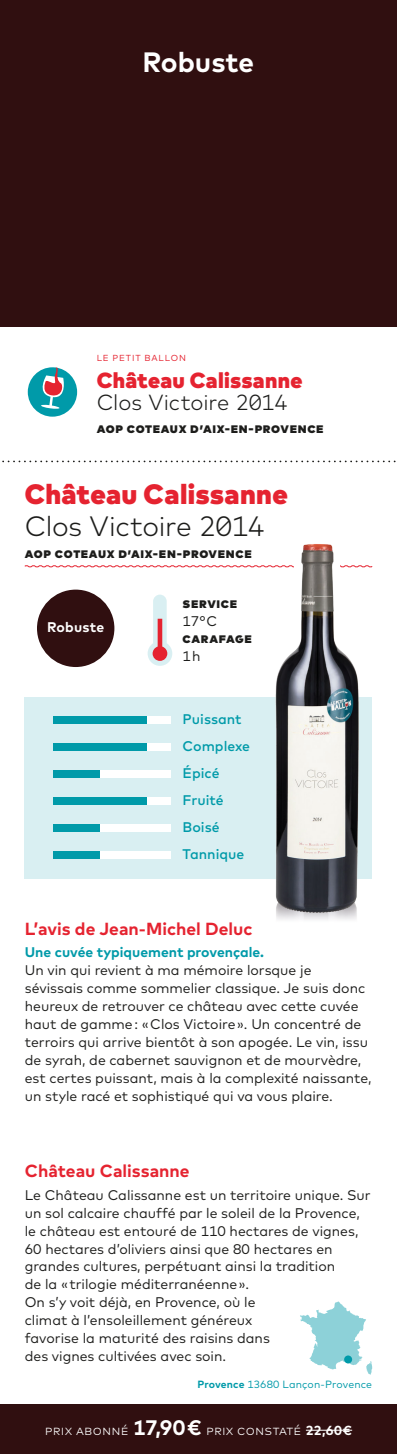
<style>
.page{position:relative;width:397px;height:1454px;background:#fff}
.page>*{position:absolute;margin:0;border:0;box-sizing:border-box;transform-origin:0 0}
.t1{font:900 28px "Mark Pro";letter-spacing:.01em;color:#e52330}
.t2{font:300 28px "Mark Pro";letter-spacing:-.015em;color:#1d1d1b}
.t3{font:700 28px "Mark Pro";color:#fff}
.t4{font:900 21.88px "Mark Pro";letter-spacing:.01em;color:#e52330}
.t5{font:300 21.88px "Mark Pro";letter-spacing:-.005em;color:#1d1d1b}
.t6{font:700 17.5px "Mark Pro";color:#e52330}
.t7{font:14px/17.8px "Mark Pro";color:#1d1d1b}
.t8{font:900 14px "Mark Pro";letter-spacing:.045em;color:#1d1d1b}
.t9{font:500 14px/26.9px "Mark Pro";color:#009aa9}
.t10{font:300 14px "Mark Pro";letter-spacing:.015em;color:#fff}
.t11{font:700 14px "Mark Pro";color:#009aa9}
.t12{font:700 14px "Mark Pro";letter-spacing:.015em;color:#fff}
.t13{font:10.5px "Mark Pro";letter-spacing:.015em;color:#009aa9}
.t14{font:8.75px "Mark Pro";letter-spacing:.105em;color:#e52330}
.s1{font-weight:700}
.s2{font-weight:700;font-size:21px}
.s3{font-weight:700;font-size:13.12px}
</style>
<div class="page">
<div style="left:25px;top:697px;width:347px;height:182px;background:#d9eff2"></div>
<svg style="left:148px;top:594px;width:24px;height:72px"></svg>
<svg style="left:28px;top:367px;width:49px;height:50px"></svg>
<svg style="left:24px;top:565px;width:233px;height:3px"></svg>
<div style="left:0;top:0;width:397px;height:327px;background:#300f10"></div>
<div style="left:0;top:1404px;width:397px;height:49px;background:#300f10"></div>
<div style="left:37px;top:589px;width:77px;height:78px;background:#300f10;border-radius:50%"></div>
<div style="left:53px;top:716px;width:23px;height:8px;background:#009aa9"></div>
<div style="left:76px;top:716px;width:24px;height:8px;background:#009aa9"></div>
<div style="left:100px;top:716px;width:24px;height:8px;background:#009aa9"></div>
<div style="left:124px;top:716px;width:23px;height:8px;background:#009aa9"></div>
<div style="left:147px;top:716px;width:24px;height:8px;background:#fff"></div>
<div style="left:53px;top:743px;width:23px;height:8px;background:#009aa9"></div>
<div style="left:76px;top:743px;width:24px;height:8px;background:#009aa9"></div>
<div style="left:100px;top:743px;width:24px;height:8px;background:#009aa9"></div>
<div style="left:124px;top:743px;width:23px;height:8px;background:#009aa9"></div>
<div style="left:147px;top:743px;width:24px;height:8px;background:#fff"></div>
<div style="left:53px;top:770px;width:23px;height:8px;background:#009aa9"></div>
<div style="left:76px;top:770px;width:24px;height:8px;background:#009aa9"></div>
<div style="left:100px;top:770px;width:24px;height:8px;background:#fff"></div>
<div style="left:124px;top:770px;width:23px;height:8px;background:#fff"></div>
<div style="left:147px;top:770px;width:24px;height:8px;background:#fff"></div>
<div style="left:53px;top:797px;width:23px;height:8px;background:#009aa9"></div>
<div style="left:76px;top:797px;width:24px;height:8px;background:#009aa9"></div>
<div style="left:100px;top:797px;width:24px;height:8px;background:#009aa9"></div>
<div style="left:124px;top:797px;width:23px;height:8px;background:#009aa9"></div>
<div style="left:147px;top:797px;width:24px;height:8px;background:#fff"></div>
<div style="left:76px;top:824px;width:24px;height:8px;background:#009aa9"></div>
<div style="left:100px;top:824px;width:24px;height:8px;background:#fff"></div>
<div style="left:124px;top:824px;width:23px;height:8px;background:#fff"></div>
<div style="left:147px;top:824px;width:24px;height:8px;background:#fff"></div>
<div style="left:53px;top:851px;width:23px;height:7px;background:#009aa9"></div>
<div style="left:53px;top:824px;width:23px;height:8px;background:#009aa9"></div>
<div style="left:76px;top:851px;width:24px;height:7px;background:#009aa9"></div>
<div style="left:100px;top:851px;width:24px;height:7px;background:#fff"></div>
<div style="left:124px;top:851px;width:23px;height:7px;background:#fff"></div>
<div style="left:147px;top:851px;width:24px;height:7px;background:#fff"></div>
<img style="left:257px;top:544px;width:116px;height:376px">
<hr style="left:306px;top:1429px;width:46px;height:1px;background:#fff">
<svg style="left:300px;top:1301px;width:72px;height:73px"></svg>
<div style="left:344px;top:1355px;width:8px;height:8px;background:#009aa9;border-radius:50%"></div>
<svg style="left:2px;top:460px;width:394px;height:2px"></svg>
<h1 class="t3" style="left:142px;top:41px;width:113px">Robuste</h1>
<p class="t14" style="left:97px;top:351px;width:91px">LE PETIT BALLON</p>
<h2 class="t4" style="left:97px;top:363px;width:207px">Château Calissanne</h2>
<h2 class="t5" style="left:97px;top:386px;width:192px">Clos Victoire 2014</h2>
<p class="t8" style="left:97px;top:417px;width:228px">AOP Coteaux d’Aix-en-Provence</p>
<h1 class="t1" style="left:25px;top:473px;width:265px">Château Calissanne</h1>
<h1 class="t2" style="left:25px;top:505px;width:241px">Clos Victoire 2014</h1>
<p class="t8" style="left:25px;top:542px;width:228px">AOP Coteaux d’Aix-en-Provence</p>
<p class="t12" style="left:47px;top:616px;width:59px">Robuste</p>
<p class="t8" style="left:183px;top:592px;width:56px">service</p>
<p class="t7" style="left:183px;top:610px;width:36px">17° C</p>
<p class="t7" style="left:183px;top:646px;width:20px">1 h</p>
<p class="t8" style="left:183px;top:627px;width:71px">carafage</p>
<p class="t9" style="left:183px;top:704px;width:69px">Puissant<br>Complexe<br>Épicé<br>Fruité<br>Boisé<br>Tannique</p>
<p class="t6" style="left:25px;top:915px;width:229px">L’avis de Jean-Michel Deluc</p>
<p class="t11" style="left:25px;top:942px;width:241px">Une cuvée typiquement provençale.</p>
<p class="t7" style="left:25px;top:960px;width:348px">Un vin qui revient à ma mémoire lorsque je sévissais comme sommelier classique. Je suis donc heureux de retrouver ce château avec cette cuvée haut de gamme : « Clos Victoire ». Un concentré de terroirs qui arrive bientôt à son apogée. Le vin, issu de syrah, de cabernet sauvignon et de mourvèdre, est certes puissant, mais à la complexité naissante, un style racé et sophistiqué qui va vous plaire.</p>
<p class="t6" style="left:25px;top:1157px;width:166px">Château Calissanne</p>
<p class="t7" style="left:25px;top:1184px;width:347px">Le Château Calissanne est un territoire unique. Sur un sol calcaire chauffé par le soleil de la Provence, le château est entouré de 110 hectares de vignes, 60 hectares d’oliviers ainsi que 80 hectares en grandes cultures, perpétuant ainsi la tradition<br>de la « trilogie méditerranéenne ».<br>On s’y voit déjà, en Provence, où le<br>climat à l’ensoleillement généreux<br>favorise la maturité des raisins dans<br>des vignes cultivées avec soin.</p>
<p class="t13" style="left:197px;top:1376px;width:176px"><span class="s1">Provence</span> 13680 Lançon-Provence</p>
<p class="t10" style="left:45px;top:1419px;width:309px">prix abonné <span class="s2">17,90 €</span> prix constaté <span class="s3">22,60 €</span></p>
</div>
